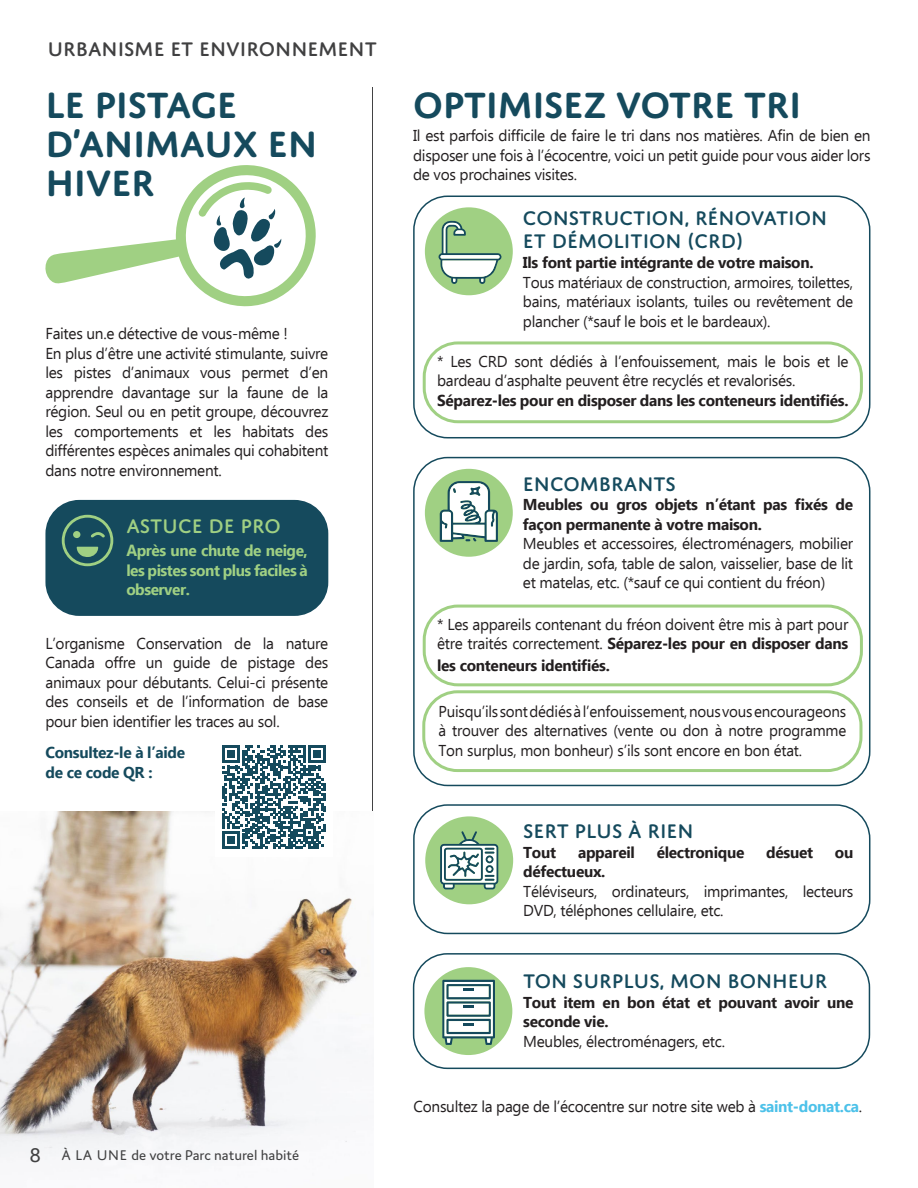
<style>
.page{position:relative;width:918px;height:1188px;background:#fff}
.page>*{position:absolute;margin:0;border:0;box-sizing:border-box;transform-origin:0 0}
.t1{font:600 39px/39px "Domus Titling";letter-spacing:-.01em;color:#154a5d}
.t2{font:500 21px/22.5px "Domus Titling";color:#154a5d}
.t3{font:500 21px "Domus Titling";color:#404041}
.t4{font:500 21px "Domus Titling";color:#a0d083}
.t5{font:21px "Domus Titling";color:#414142}
.t6{font:15.75px/19.5px "Ebrima";letter-spacing:-.02em;color:#231f20;text-align:justify}
.t7{font:700 15.75px/19.5px "Ebrima";letter-spacing:-.02em;color:#231f20}
.t8{font:15.75px/19.5px "Ebrima";letter-spacing:-.02em;color:#231f20;text-align:justify;scale:.96 1}
.t9{font:700 15.75px/19.5px "Ebrima";letter-spacing:-.03em;color:#a0d083;text-align:justify}
.t10{font:700 15.75px "Ebrima";letter-spacing:-.02em;color:#154a5d}
.t11{font:15px "Domus";color:#414142}
.s1{font-family:"Domus Titling"}
.s2{font-weight:700}
.s3{font-weight:700;color:#4cc1e9}
</style>
<div class="page">
<div style="left:424px;top:967px;width:88px;height:88px;background:#a0d083;border-radius:50%"></div>
<div style="left:425px;top:816px;width:88px;height:88px;background:#a0d083;border-radius:50%"></div>
<div style="left:425px;top:469px;width:88px;height:88px;background:#a0d083;border-radius:50%"></div>
<div style="left:425px;top:207px;width:88px;height:88px;background:#a0d083;border-radius:50%"></div>
<div style="left:422px;top:690px;width:440px;height:82px;border:3px solid #a0d083;border-radius:34px"></div>
<div style="left:413px;top:196px;width:457px;height:242px;border:2px solid #154a5d;border-radius:34px"></div>
<div style="left:423px;top:341px;width:440px;height:82px;border:3px solid #a0d083;border-radius:34px"></div>
<img style="left:0;top:811px;width:357px;height:349px">
<div style="left:45px;top:500px;width:283px;height:116px;background:#154a5d;border-radius:34px"></div>
<hr style="left:373px;top:88px;width:1px;height:723px;background:#424243">
<div style="left:215px;top:737px;width:118px;height:120px;background:#fff"></div>
<svg style="left:222px;top:746px;width:104px;height:103px"></svg>
<svg style="left:45px;top:165px;width:271px;height:142px"></svg>
<svg style="left:62px;top:515px;width:51px;height:51px"></svg>
<div style="left:73px;top:531px;width:7px;height:7px;background:#a0d083;border-radius:50%"></div>
<svg style="left:438px;top:221px;width:64px;height:63px"></svg>
<svg style="left:440px;top:481px;width:58px;height:61px"></svg>
<svg style="left:440px;top:831px;width:58px;height:58px"></svg>
<svg style="left:442px;top:980px;width:53px;height:65px;background:#9eb7b4"></svg>
<div style="left:423px;top:605px;width:440px;height:81px;border:3px solid #a0d083;border-radius:34px"></div>
<div style="left:413px;top:457px;width:457px;height:329px;border:2px solid #154a5d;border-radius:34px"></div>
<div style="left:413px;top:804px;width:457px;height:130px;border:2px solid #154a5d;border-radius:34px"></div>
<div style="left:413px;top:953px;width:457px;height:116px;border:2px solid #154a5d;border-radius:34px"></div>
<p class="t3" style="left:47px;top:37px;width:331px">URBANISME ET ENVIRONNEMENT</p>
<p class="t1" style="left:45px;top:85px;width:273px">LE PISTAGE<br>D’ANIMAUX EN<br>HIVER</p>
<p class="t6" style="left:45px;top:323px;width:244px">Faites un.e détective de vous-même !</p>
<p class="t6" style="left:45px;top:343px;width:284px">En plus d’être une activité stimulante, suivre les pistes d’animaux vous permet d’en apprendre davantage sur la faune de la région. Seul ou en petit groupe, découvrez les comportements et les habitats des différentes espèces animales qui cohabitent dans notre environnement.</p>
<p class="t4" style="left:126px;top:514px;width:156px">ASTUCE DE PRO</p>
<p class="t9" style="left:126px;top:540px;width:183px">Après une chute de neige, les pistes sont plus faciles à observer.</p>
<p class="t6" style="left:45px;top:633px;width:284px">L’organisme Conservation de la nature Canada offre un guide de pistage des animaux pour débutants. Celui-ci présente des conseils et de l’information de base pour bien identifier les traces au sol.</p>
<p class="t10" style="left:45px;top:740px;width:141px">Consultez-le à l’aide</p>
<p class="t10" style="left:45px;top:760px;width:109px">de ce code QR :</p>
<p class="t5" style="left:29px;top:1143px;width:14px">8</p>
<p class="t11" style="left:62px;top:1147px;width:239px"><span class="s1">À LA UNE</span> de votre Parc naturel habité</p>
<p class="t1" style="left:413px;top:85px;width:390px">OPTIMISEZ VOTRE TRI</p>
<p class="t6" style="left:413px;top:125px;width:459px">Il est parfois difficile de faire le tri dans nos matières. Afin de bien en disposer une fois à l’écocentre, voici un petit guide pour vous aider lors de vos prochaines visites.</p>
<p class="t2" style="left:523px;top:207px;width:306px">CONSTRUCTION, RÉNOVATION<br>ET DÉMOLITION (CRD)</p>
<p class="t7" style="left:523px;top:252px;width:292px">Ils font partie intégrante de votre maison.</p>
<p class="t6" style="left:523px;top:272px;width:332px">Tous matériaux de construction, armoires, toilettes, bains, matériaux isolants, tuiles ou revêtement de plancher (*sauf le bois et le bardeaux).</p>
<p class="t6" style="left:437px;top:351px;width:413px">* Les CRD sont dédiés à l’enfouissement, mais le bois et le bardeau d’asphalte peuvent être recyclés et revalorisés.</p>
<p class="t7" style="left:437px;top:390px;width:413px">Séparez-les pour en disposer dans les conteneurs identifiés.</p>
<p class="t2" style="left:523px;top:472px;width:154px">ENCOMBRANTS</p>
<p class="t7" style="left:523px;top:494px;width:332px">Meubles ou gros objets n’étant pas fixés de façon permanente à votre maison.</p>
<p class="t6" style="left:523px;top:534px;width:332px">Meubles et accessoires, électroménagers, mobilier de jardin, sofa, table de salon, vaisselier, base de lit et matelas, etc. (*sauf ce qui contient du fréon)</p>
<p class="t6" style="left:437px;top:614px;width:413px">* Les appareils contenant du fréon doivent être mis à part pour être traités correctement. <span class="s2">Séparez-les pour en disposer dans</span></p>
<p class="t7" style="left:437px;top:655px;width:174px">les conteneurs identifiés.</p>
<p class="t8" style="left:439px;top:701px;width:426px">Puisqu’ils sont dédiés à l’enfouissement, nous vous encourageons à trouver des alternatives (vente ou don à notre programme Ton surplus, mon bonheur) s’ils sont encore en bon état.</p>
<p class="t2" style="left:523px;top:819px;width:172px">SERT PLUS À RIEN</p>
<p class="t7" style="left:523px;top:841px;width:34px">Tout</p>
<p class="t7" style="left:578px;top:841px;width:58px">appareil</p>
<p class="t7" style="left:657px;top:841px;width:89px">électronique</p>
<p class="t7" style="left:766px;top:841px;width:48px">désuet</p>
<p class="t7" style="left:835px;top:841px;width:20px">ou</p>
<p class="t7" style="left:523px;top:861px;width:84px">défectueux.</p>
<p class="t6" style="left:523px;top:881px;width:332px">Téléviseurs, ordinateurs, imprimantes, lecteurs<br>DVD, téléphones cellulaire, etc.</p>
<p class="t2" style="left:523px;top:970px;width:306px">TON SURPLUS, MON BONHEUR</p>
<p class="t7" style="left:523px;top:992px;width:332px">Tout item en bon état et pouvant avoir une seconde vie.</p>
<p class="t6" style="left:523px;top:1031px;width:203px">Meubles, électroménagers, etc.</p>
<p class="t6" style="left:414px;top:1096px;width:450px">Consultez la page de l’écocentre sur notre site web à <span class="s3">saint-donat.ca</span>.</p>
</div>
